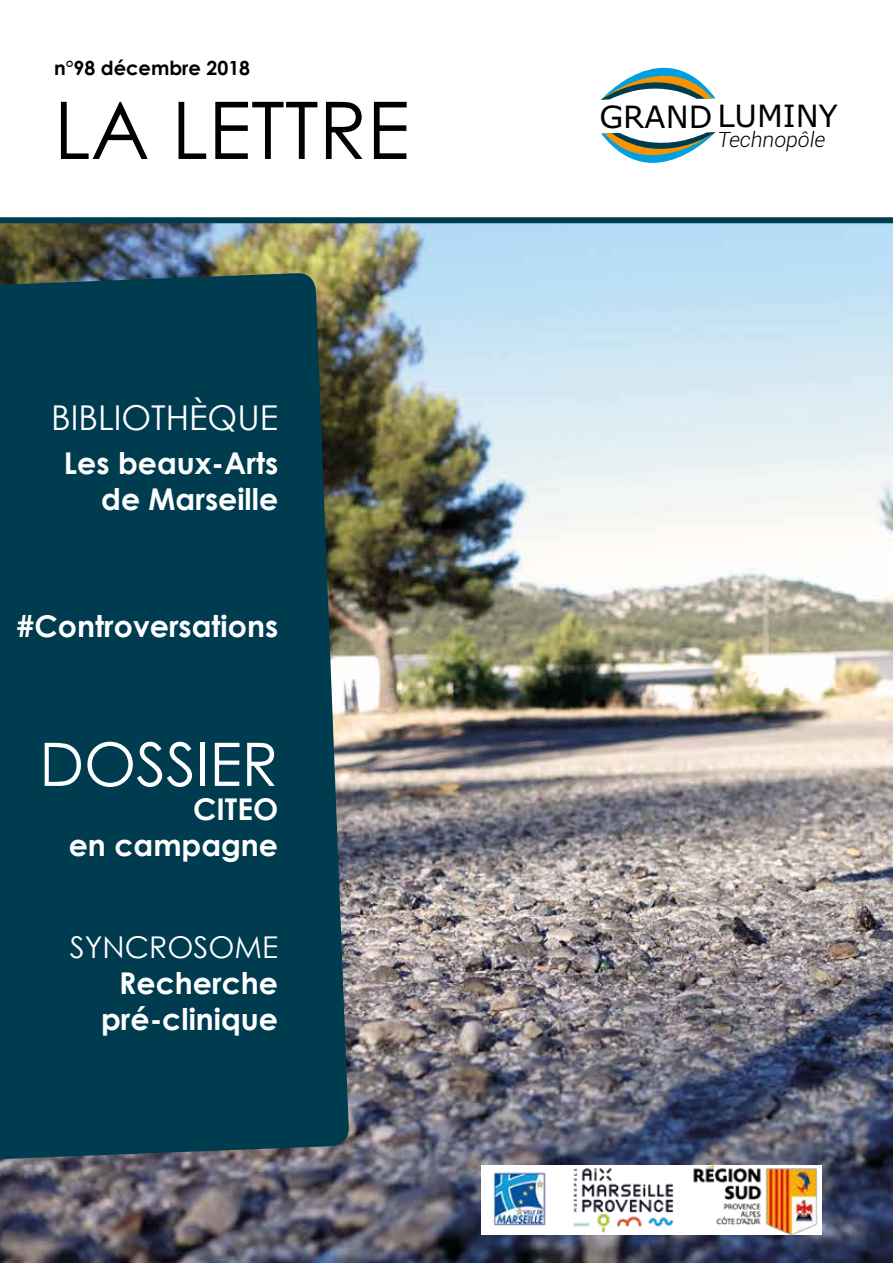
<style>
.page{position:relative;width:893px;height:1263px;background:#fff}
.page>*{position:absolute;margin:0;border:0;box-sizing:border-box;transform-origin:0 0}
.t1{font:79.5px "Century Gothic";color:#000}
.t2{font:60px "Century Gothic";color:#fff}
.t3{font:34.2px "Century Gothic";color:#fff}
.t4{font:30.75px "MS Reference Sans Serif";color:#000}
.t5{font:700 30px/36px "Century Gothic";color:#fff;text-align:right}
.t6{font:30px "Century Gothic";color:#fff}
.t7{font:italic 300 21.15px "Roboto";color:#000}
.t8{font:700 19.5px "Century Gothic";color:#000}
</style>
<div class="page">
<img style="left:0;top:223px;width:893px;height:1040px">
<svg style="left:601px;top:68px;width:114px;height:32px"></svg>
<svg style="left:601px;top:132px;width:114px;height:31px"></svg>
<svg style="left:0;top:272px;width:349px;height:903px;fill:#003c50"></svg>
<img style="left:482px;top:1165px;width:340px;height:69px">
<div style="left:0;top:217px;width:893px;height:6px;background:#003c50"></div>
<p class="t8" style="left:54px;top:53px;width:198px">n°98 décembre 2018</p>
<h1 class="t1" style="left:54px;top:75px;width:357px">LA LETTRE</h1>
<p class="t3" style="left:51px;top:394px;width:229px">BIBLIOTHÈQUE</p>
<p class="t5" style="left:64px;top:443px;width:216px">Les beaux-Arts de Marseille</p>
<p class="t5" style="left:17px;top:607px;width:263px">#Controversations</p>
<h2 class="t2" style="left:39px;top:722px;width:240px">DOSSIER</h2>
<p class="t5" style="left:69px;top:790px;width:211px">CITEO<br>en campagne</p>
<p class="t6" style="left:70px;top:926px;width:210px">SYNCROSOME</p>
<p class="t5" style="left:101px;top:964px;width:178px;text-align:center">Recherche pré-clinique</p>
<p class="t4" style="left:599px;top:97px;width:240px">GRAND LUMINY</p>
<p class="t7" style="left:717px;top:125px;width:109px">Technopôle</p>
</div>
